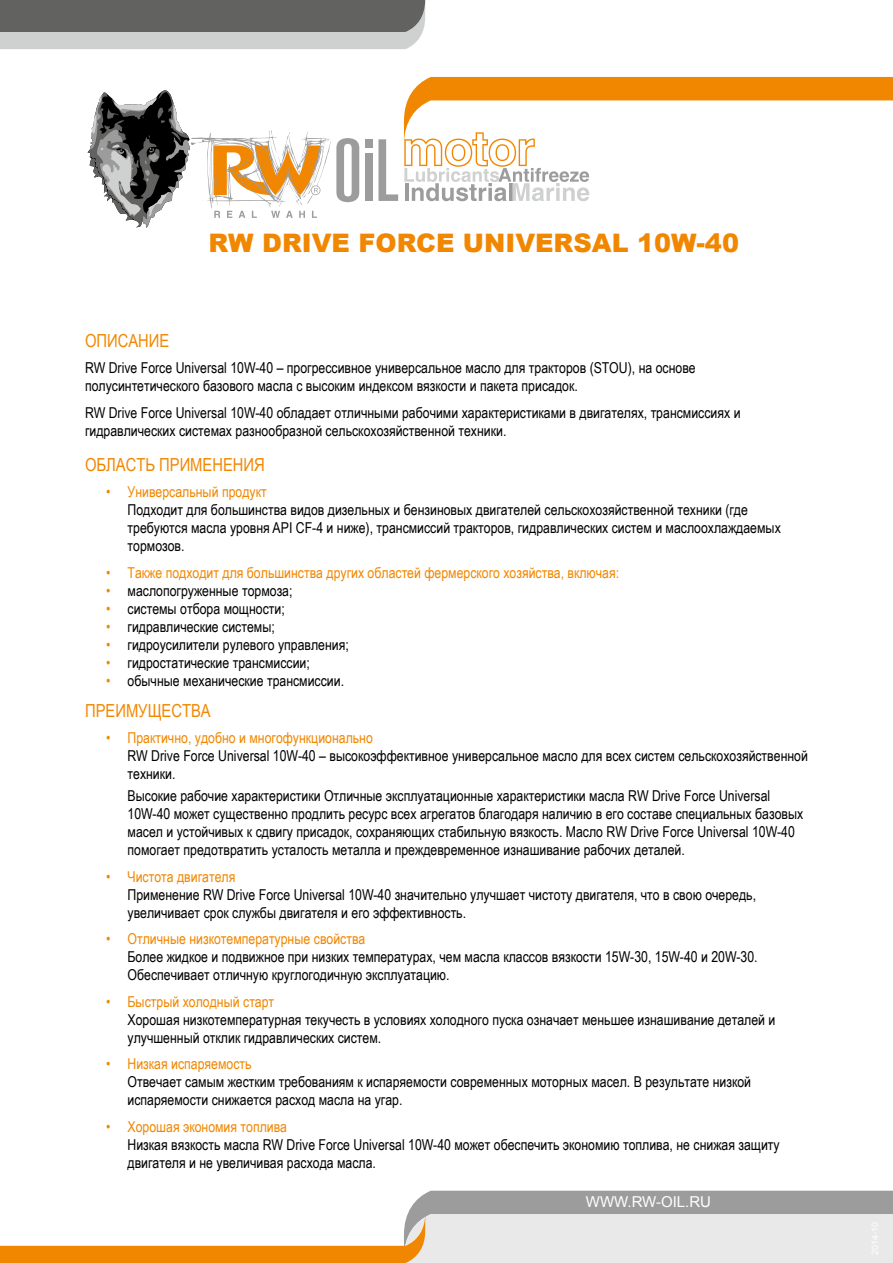
<style>
.page{position:relative;width:893px;height:1263px;background:#fff}
.page>*{position:absolute;margin:0;border:0;box-sizing:border-box;transform-origin:0 0}
.t1{font:900 25.5px "Arial";color:#f18700}
.t2{font:18px "Arial Narrow";color:#f18700}
.t3{font:15px/18px "Arial Narrow";color:#000}
.t4{font:15px "Arial Narrow";color:#f18700}
.t5{font:15px "Arial";color:#fff}
.s1{color:#f18700}
</style>
<div class="page">
<svg style="left:0;top:1191px;width:893px;height:72px"></svg>
<svg style="left:88px;top:90px;width:271px;height:138px"></svg>
<svg style="left:378px;top:139px;width:20px;height:62px"></svg>
<div style="left:365px;top:139px;width:8px;height:9px;background:#9c9c9d"></div>
<div style="left:365px;top:153px;width:8px;height:48px;background:#9c9c9d"></div>
<svg style="left:404px;top:77px;width:489px;height:124px"></svg>
<svg style="left:0;top:0;width:425px;height:49px;background:#888988"></svg>
<h1 class="t1" style="left:208px;top:224px;width:532px">RW DRIVE FORCE UNIVERSAL 10W-40</h1>
<p class="t2" style="left:85px;top:327px;width:86px">Описание</p>
<p class="t3" style="left:85px;top:358px;width:612px">RW Drive Force Universal 10W-40 – прогрессивное универсальное масло для тракторов (STOU), на основе полусинтетического базового масла с высоким индексом вязкости и пакета присадок.</p>
<p class="t3" style="left:85px;top:403px;width:657px">RW Drive Force Universal 10W-40 обладает отличными рабочими характеристиками в двигателях, трансмиссиях и гидравлических системах разнообразной сельскохозяйственной техники.</p>
<p class="t2" style="left:85px;top:451px;width:181px">Область применения</p>
<p class="t4" style="left:106px;top:481px;width:162px">• Универсальный продукт</p>
<p class="t3" style="left:128px;top:500px;width:655px">Подходит для большинства видов дизельных и бензиновых двигателей сельскохозяйственной техники (где требуются масла уровня API CF-4 и ниже), трансмиссий тракторов, гидравлических систем и маслоохлаждаемых тормозов.</p>
<p class="t4" style="left:106px;top:561px;width:514px">• Также подходит для большинства других областей фермерского хозяйства, включая:</p>
<p class="t3" style="left:106px;top:581px;width:188px"><span class="s1">•</span> маслопогруженные тормоза;</p>
<p class="t3" style="left:106px;top:599px;width:180px"><span class="s1">•</span> системы отбора мощности;</p>
<p class="t3" style="left:106px;top:617px;width:170px"><span class="s1">•</span> гидравлические системы;</p>
<p class="t3" style="left:106px;top:635px;width:244px"><span class="s1">•</span> гидроусилители рулевого управления;</p>
<p class="t3" style="left:106px;top:653px;width:205px"><span class="s1">•</span> гидростатические трансмиссии;</p>
<p class="t3" style="left:106px;top:671px;width:239px"><span class="s1">•</span> обычные механические трансмиссии.</p>
<p class="t2" style="left:85px;top:697px;width:127px">Преимущества</p>
<p class="t4" style="left:106px;top:727px;width:268px">• Практично, удобно и многофункционально</p>
<p class="t3" style="left:128px;top:746px;width:682px">RW Drive Force Universal 10W-40 – высокоэффективное универсальное масло для всех систем сельскохозяйственной техники.</p>
<p class="t3" style="left:128px;top:786px;width:677px">Высокие рабочие характеристики Отличные эксплуатационные характеристики масла RW Drive Force Universal 10W-40 может существенно продлить ресурс всех агрегатов благодаря наличию в его составе специальных базовых масел и устойчивых к сдвигу присадок, сохраняющих стабильную вязкость. Масло RW Drive Force Universal 10W-40 помогает предотвратить усталость металла и преждевременное изнашивание рабочих деталей.</p>
<p class="t4" style="left:106px;top:865px;width:131px">• Чистота двигателя</p>
<p class="t3" style="left:128px;top:885px;width:630px">Применение RW Drive Force Universal 10W-40 значительно улучшает чистоту двигателя, что в свою очередь, увеличивает срок службы двигателя и его эффективность.</p>
<p class="t4" style="left:106px;top:928px;width:261px">• Отличные низкотемпературные свойства</p>
<p class="t3" style="left:128px;top:947px;width:632px">Более жидкое и подвижное при низких температурах, чем масла классов вязкости 15W-30, 15W-40 и 20W-30.<br>Обеспечивает отличную круглогодичную эксплуатацию.</p>
<p class="t4" style="left:106px;top:990px;width:169px">• Быстрый холодный старт</p>
<p class="t3" style="left:128px;top:1010px;width:649px">Хорошая низкотемпературная текучесть в условиях холодного пуска означает меньшее изнашивание деталей и улучшенный отклик гидравлических систем.</p>
<p class="t4" style="left:106px;top:1053px;width:147px">• Низкая испаряемость</p>
<p class="t3" style="left:128px;top:1072px;width:625px">Отвечает самым жестким требованиям к испаряемости современных моторных масел. В результате низкой испаряемости снижается расход масла на угар.</p>
<p class="t4" style="left:106px;top:1115px;width:182px">• Хорошая экономия топлива</p>
<p class="t3" style="left:128px;top:1135px;width:654px">Низкая вязкость масла RW Drive Force Universal 10W-40 может обеспечить экономию топлива, не снижая защиту двигателя и не увеличивая расхода масла.</p>
<p class="t5" style="left:586px;top:1192px;width:127px">WWW.RW-OIL.RU</p>
</div>
